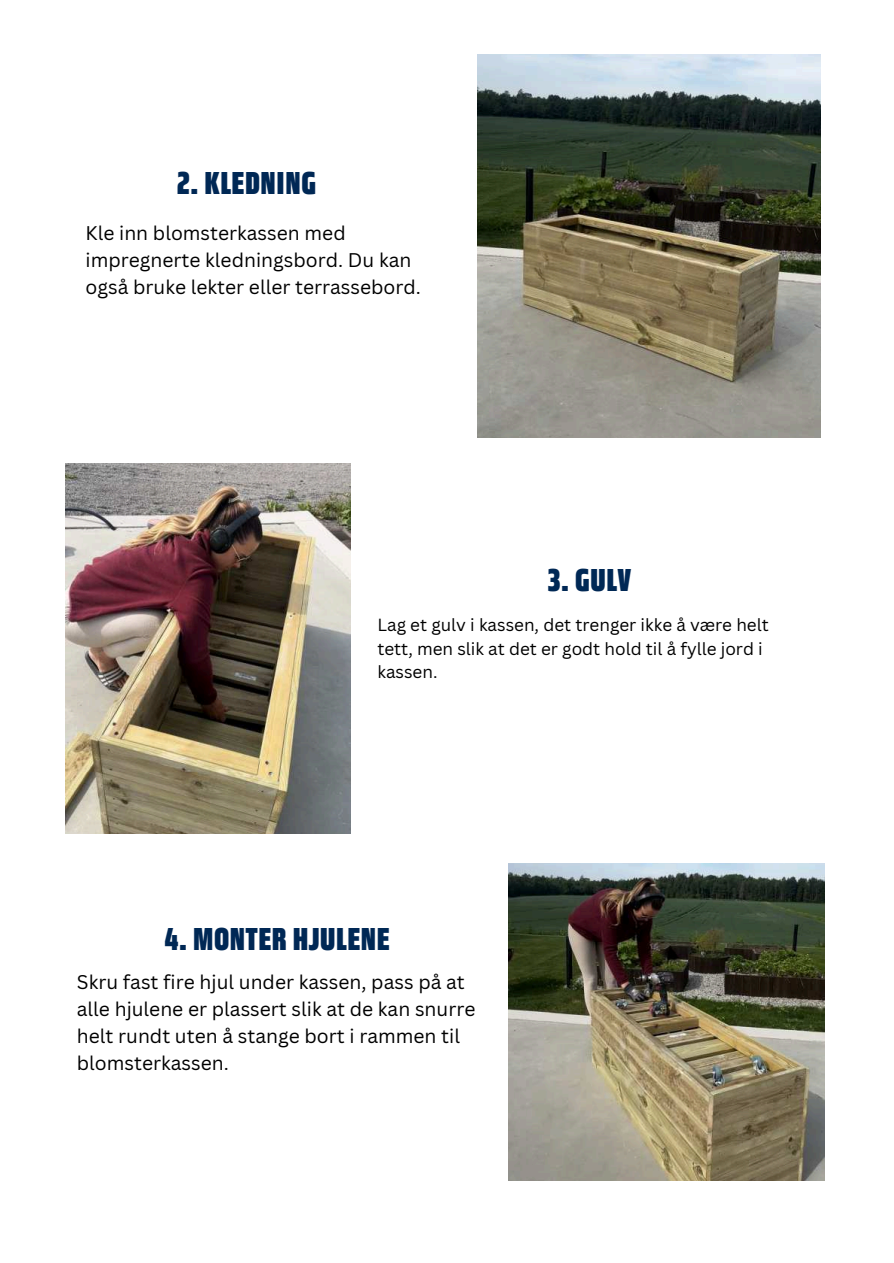
<style>
.page{position:relative;width:894px;height:1263px;background:#fff}
.page>*{position:absolute;margin:0;border:0;box-sizing:border-box;transform-origin:0 0}
.t1{font:31.05px "Great Escape Narrow Bl";color:#002855}
.t2{font:19.2px/26.7px "Canva Sans";color:#000}
.t3{font:17.1px/23.9px "Canva Sans";color:#000}
</style>
<div class="page">
<img style="left:477px;top:55px;width:343px;height:382px">
<img style="left:65px;top:463px;width:285px;height:370px">
<img style="left:508px;top:864px;width:316px;height:316px">
<h1 class="t1" style="left:176px;top:164px;width:141px">2. KLEDNING</h1>
<p class="t2" style="left:86px;top:220px;width:337px">Kle inn blomsterkassen med impregnerte kledningsbord. Du kan også bruke lekter eller terrassebord.</p>
<h1 class="t1" style="left:547px;top:561px;width:85px">3. GULV</h1>
<p class="t3" style="left:377px;top:613px;width:393px">Lag et gulv i kassen, det trenger ikke å være helt tett, men slik at det er godt hold til å fylle jord i kassen.</p>
<h1 class="t1" style="left:164px;top:920px;width:227px">4. MONTER HJULENE</h1>
<p class="t2" style="left:77px;top:969px;width:400px">Skru fast fire hjul under kassen, pass på at alle hjulene er plassert slik at de kan snurre helt rundt uten å stange bort i rammen til blomsterkassen.</p>
</div>
